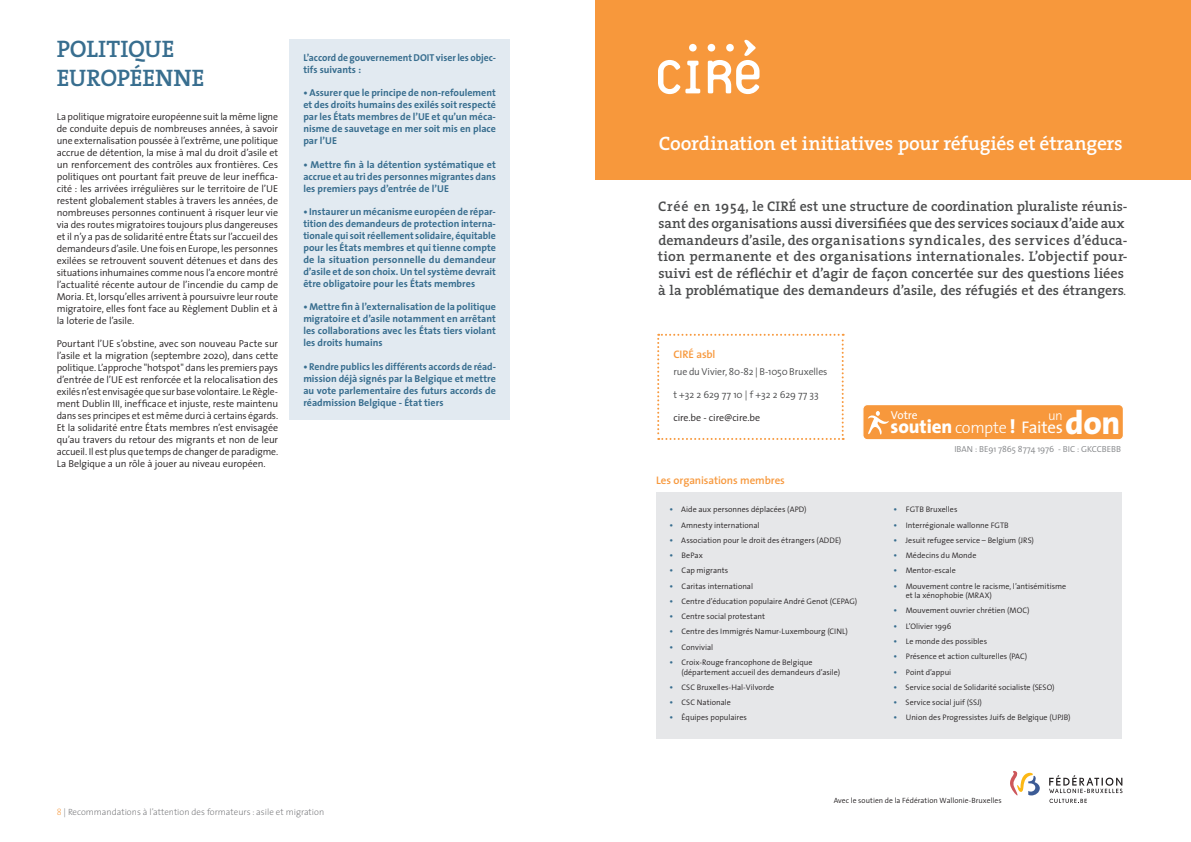
<style>
.page{position:relative;width:1191px;height:842px;background:#fff}
.page>*{position:absolute;margin:0;border:0;box-sizing:border-box;transform-origin:0 0}
.t1{font:800 33.2px "The Sans";color:#fff}
.t2{font:600 24px/29px "The Serif";letter-spacing:-.005em;color:#386e8f}
.t3{font:600 19.6px "The Serif";letter-spacing:-.01em;color:#fff}
.t4{font:800 19px "The Sans";letter-spacing:-.005em;color:#fff}
.t5{font:600 14px/16.8px "The Serif";color:#4b4c4d}
.t6{font:300 13.2px "The Sans";color:#fff}
.t7{font:11.5px "The Sans";letter-spacing:-.015em;color:#fff}
.t8{font:600 11px "The Sans";letter-spacing:-.005em;color:#f7983c}
.t9{font:300 10px/12px "The Sans";letter-spacing:-.01em;color:#231f20;text-align:justify}
.t10{font:700 10px/12px "The Sans";color:#386e8f;text-align:justify}
.t11{font:300 10px "The Sans";letter-spacing:-.01em;color:#4b4c4d}
.t12{font:200 9px "The Sans";color:#6c6d70}
.t13{font:300 8.7px "The Sans";color:#808285}
.t14{font:300 8px/9.6px "The Sans";letter-spacing:.005em;color:#231f20}
.t15{font:300 7.6px "The Sans";letter-spacing:.005em;color:#231f20}
.s1{color:#f7983c}
.s2{font-size:10px}
.s3{font-weight:600;font-size:9px;color:#386e8f}
.s4{font-weight:300;font-size:16.2px}
.s5{font-weight:400;font-size:16.9px}
</style>
<div class="page">
<div style="left:289px;top:40px;width:221px;height:380px;background:#e2eaf1"></div>
<div style="left:595px;top:0;width:596px;height:179px;background:#f7983c"></div>
<svg style="left:1010px;top:771px;width:29px;height:24px"></svg>
<svg style="left:1049px;top:775px;width:73px;height:18px"></svg>
<svg style="left:1049px;top:799px;width:37px;height:4px"></svg>
<svg style="left:657px;top:334px;width:186px;height:106px"></svg>
<div style="left:863px;top:405px;width:260px;height:35px;background:#f7983c;border-radius:5px"></div>
<div style="left:862px;top:404px;width:262px;height:36px;border:1px solid #fff;border-radius:5px"></div>
<svg style="left:867px;top:411px;width:22px;height:24px"></svg>
<svg style="left:658px;top:60px;width:42px;height:34px"></svg>
<svg style="left:708px;top:39px;width:51px;height:55px"></svg>
<div style="left:689px;top:44px;width:7px;height:8px;background:#fff;border-radius:50%"></div>
<div style="left:707px;top:44px;width:8px;height:8px;background:#fff;border-radius:50%"></div>
<div style="left:726px;top:44px;width:8px;height:8px;background:#fff;border-radius:50%"></div>
<div style="left:656px;top:492px;width:465px;height:246px;background:#e6e7e9"></div>
<h2 class="t2" style="left:57px;top:34px;width:149px">POLITIQUE<br>EUROPÉENNE</h2>
<p class="t9" style="left:57px;top:110px;width:223px">La politique migratoire européenne suit la même ligne de conduite depuis de nombreuses années, à savoir une externalisation poussée à l’extrême, une politique accrue de détention, la mise à mal du droit d’asile et un renforcement des contrôles aux frontières. Ces politiques ont pourtant fait preuve de leur ineffica&shy;cité : les arrivées irrégulières sur le territoire de l’UE restent globalement stables à travers les années, de nombreuses personnes continuent à risquer leur vie via des routes migratoires toujours plus dangereuses et il n’y a pas de solidarité entre États sur l’accueil des demandeurs d’asile. Une fois en Europe, les personnes exilées se retrouvent souvent détenues et dans des situations inhumaines comme nous l’a encore montré l’actualité récente autour de l’incendie du camp de Moria. Et, lorsqu’elles arrivent à poursuivre leur route migratoire, elles font face au Règlement Dublin et à la loterie de l’asile.</p>
<p class="t9" style="left:57px;top:337px;width:223px">Pourtant l’UE s’obstine, avec son nouveau Pacte sur l’asile et la migration (septembre 2020), dans cette politique. L’approche "hotspot" dans les premiers pays d’entrée de l’UE est renforcée et la relocalisation des exilés n’est envisagée que sur base volontaire. Le Règle&shy;ment Dublin III, inefficace et injuste, reste maintenu dans ses principes et est même durci à certains égards.<br>Et la solidarité entre États membres n’est envisagée qu’au travers du retour des migrants et non de leur accueil. Il est plus que temps de changer de paradigme.<br>La Belgique a un rôle à jouer au niveau européen.</p>
<p class="t10" style="left:303px;top:51px;width:194px">L’accord de gouvernement DOIT viser les objec&shy;tifs suivants :</p>
<p class="t10" style="left:303px;top:87px;width:194px">• Assurer que le principe de non-refoulement et des droits humains des exilés soit respecté par les États membres de l’UE et qu’un méca&shy;nisme de sauvetage en mer soit mis en place par l’UE</p>
<p class="t10" style="left:303px;top:158px;width:194px">• Mettre fin à la détention systématique et accrue et au tri des personnes migrantes dans les premiers pays d’entrée de l’UE</p>
<p class="t10" style="left:303px;top:205px;width:194px">• Instaurer un mécanisme européen de répar&shy;tition des demandeurs de protection interna&shy;tionale qui soit réellement solidaire, équitable pour les États membres et qui tienne compte de la situation personnelle du demandeur d’asile et de son choix. Un tel système devrait être obligatoire pour les États membres</p>
<p class="t10" style="left:303px;top:301px;width:194px">• Mettre fin à l’externalisation de la politique migratoire et d’asile notamment en arrêtant les collaborations avec les États tiers violant les droits humains</p>
<p class="t10" style="left:303px;top:360px;width:194px">• Rendre publics les différents accords de réad&shy;mission déjà signés par la Belgique et mettre au vote parlementaire des futurs accords de réadmission Belgique - État tiers</p>
<p class="t12" style="left:57px;top:805px;width:269px"><span class="s1">8</span> | Recommandations à l’attention des formateurs : asile et migration</p>
<h3 class="t3" style="left:659px;top:127px;width:465px">Coordination et initiatives pour réfugiés et étrangers</h3>
<p class="t5" style="left:658px;top:198px;width:471px">Créé en 1954, le CIRÉ est une structure de coordination pluraliste réunis&shy;sant des organisations aussi diversifiées que des services sociaux d’aide aux demandeurs d’asile, des organisations syndicales, des services d’éduca&shy;tion permanente et des organisations internationales. L’objectif pour&shy;suivi est de réfléchir et d’agir de façon concertée sur des questions liées à la problématique des demandeurs d’asile, des réfugiés et des étrangers<span class="s2">.</span></p>
<p class="t8" style="left:673px;top:345px;width:44px">CIRÉ asbl</p>
<p class="t11" style="left:673px;top:364px;width:156px">rue du Vivier, 80-82 | B-1050 Bruxelles</p>
<p class="t11" style="left:673px;top:386px;width:147px">t +32 2 629 77 10 | f +32 2 629 77 33</p>
<p class="t9" style="left:673px;top:411px;width:88px">cire.be - cire@cire.be</p>
<p class="t8" style="left:656px;top:471px;width:130px">Les organisations membres</p>
<p class="t14" style="left:669px;top:504px;width:139px"><span class="s3">•</span> Aide aux personnes déplacées (APD)</p>
<p class="t14" style="left:669px;top:520px;width:92px"><span class="s3">•</span> Amnesty international</p>
<p class="t14" style="left:669px;top:535px;width:173px"><span class="s3">•</span> Association pour le droit des étrangers (ADDE)</p>
<p class="t14" style="left:669px;top:550px;width:35px"><span class="s3">•</span> BePax</p>
<p class="t14" style="left:669px;top:566px;width:60px"><span class="s3">•</span> Cap migrants</p>
<p class="t14" style="left:669px;top:581px;width:85px"><span class="s3">•</span> Caritas international</p>
<p class="t14" style="left:669px;top:596px;width:189px"><span class="s3">•</span> Centre d’éducation populaire André Genot (CEPAG)</p>
<p class="t14" style="left:669px;top:611px;width:97px"><span class="s3">•</span> Centre social protestant</p>
<p class="t14" style="left:669px;top:627px;width:180px"><span class="s3">•</span> Centre des Immigrés Namur-Luxembourg (CINL)</p>
<p class="t14" style="left:669px;top:642px;width:45px"><span class="s3">•</span> Convivial</p>
<p class="t14" style="left:681px;top:657px;width:160px;text-indent:-12px"><span class="s3">•</span> Croix-Rouge francophone de Belgique (département accueil des demandeurs d’asile)</p>
<p class="t14" style="left:669px;top:682px;width:106px"><span class="s3">•</span> CSC Bruxelles-Hal-Vilvorde</p>
<p class="t14" style="left:669px;top:697px;width:63px"><span class="s3">•</span> CSC Nationale</p>
<p class="t14" style="left:669px;top:713px;width:79px"><span class="s3">•</span> Équipes populaires</p>
<h3 class="t4" style="left:1009px;top:411px;width:7px">!</h3>
<h1 class="t1" style="left:1065px;top:395px;width:57px">don</h1>
<p class="t7" style="left:890px;top:406px;width:28px">Votre</p>
<h3 class="t4" style="left:890px;top:411px;width:174px">soutien <span class="s4">compte</span> <span class="s5">Faites</span></h3>
<h3 class="t6" style="left:1048px;top:405px;width:16px">un</h3>
<p class="t13" style="left:954px;top:442px;width:168px">IBAN : BE91 7865 8774 1976 - BIC : GKCCBEBB</p>
<p class="t14" style="left:893px;top:504px;width:65px"><span class="s3">•</span> FGTB Bruxelles</p>
<p class="t14" style="left:893px;top:520px;width:117px"><span class="s3">•</span> Interrégionale wallonne FGTB</p>
<p class="t14" style="left:893px;top:535px;width:142px"><span class="s3">•</span> Jesuit refugee service – Belgium (JRS)</p>
<p class="t14" style="left:893px;top:550px;width:84px"><span class="s3">•</span> Médecins du Monde</p>
<p class="t14" style="left:893px;top:566px;width:64px"><span class="s3">•</span> Mentor-escale</p>
<p class="t14" style="left:905px;top:581px;width:162px;text-indent:-12px"><span class="s3">•</span> Mouvement contre le racisme, l’antisémitisme et la xénophobie (MRAX)</p>
<p class="t14" style="left:893px;top:606px;width:137px"><span class="s3">•</span> Mouvement ouvrier chrétien (MOC)</p>
<p class="t14" style="left:893px;top:621px;width:59px"><span class="s3">•</span> L’Olivier 1996</p>
<p class="t14" style="left:893px;top:636px;width:95px"><span class="s3">•</span> Le monde des possibles</p>
<p class="t14" style="left:893px;top:651px;width:135px"><span class="s3">•</span> Présence et action culturelles (PAC)</p>
<p class="t14" style="left:893px;top:667px;width:59px"><span class="s3">•</span> Point d’appui</p>
<p class="t14" style="left:893px;top:682px;width:162px"><span class="s3">•</span> Service social de Solidarité socialiste (SESO)</p>
<p class="t14" style="left:893px;top:697px;width:90px"><span class="s3">•</span> Service social juif (SSJ)</p>
<p class="t14" style="left:893px;top:713px;width:178px"><span class="s3">•</span> Union des Progressistes Juifs de Belgique (UPJB)</p>
<p class="t15" style="left:833px;top:794px;width:169px">Avec le soutien de la Fédération Wallonie-Bruxelles</p>
</div>
